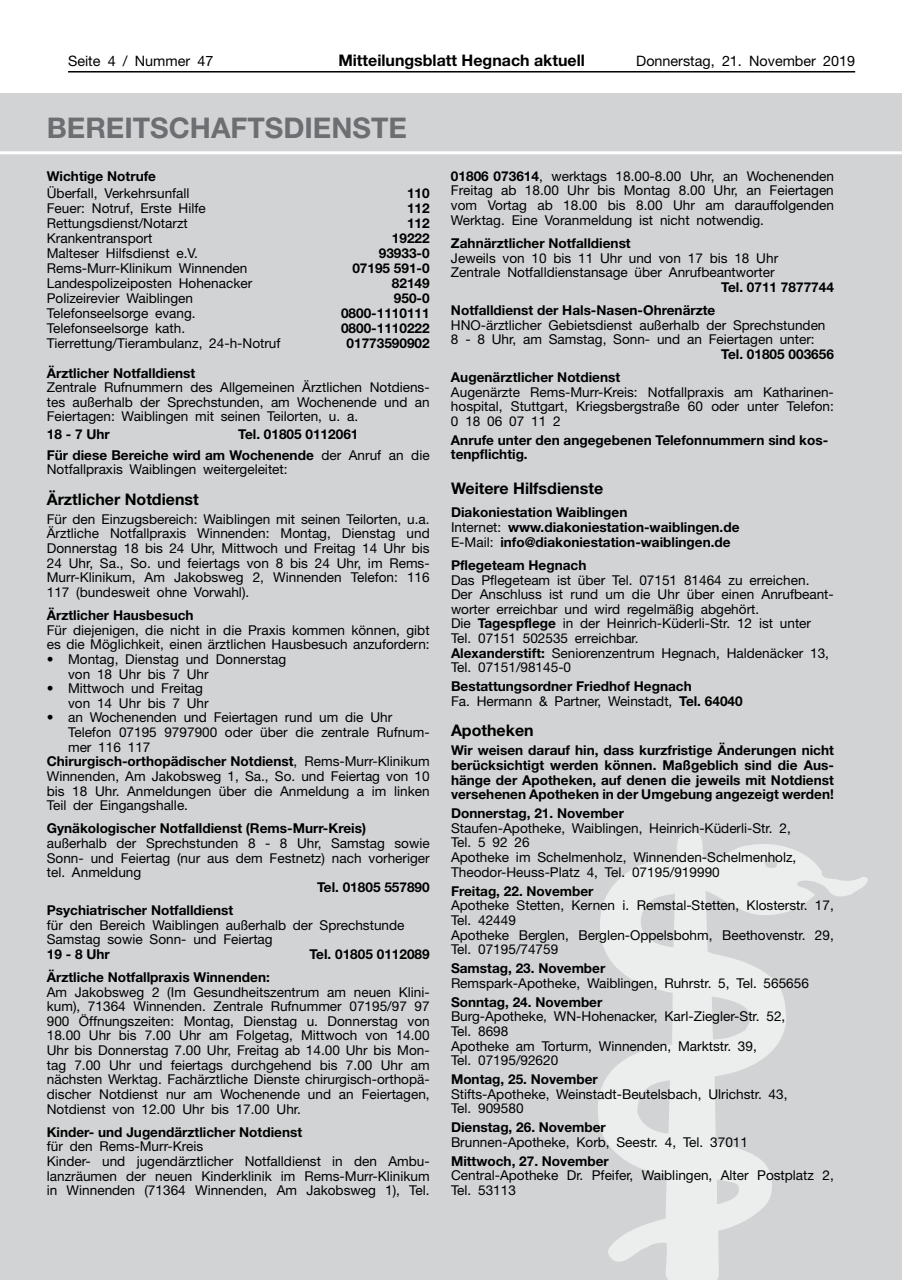
<style>
.page{position:relative;width:902px;height:1280px;background:#fff}
.page>*{position:absolute;margin:0;border:0;box-sizing:border-box;transform-origin:0 0}
.t1{font:700 28.5px "Helvetica Neue";color:#6d6e71}
.t2{font:700 16.05px "Helvetica Neue";color:#000}
.t3{font:700 15.9px "Helvetica Neue";color:#000}
.t4{font:14.4px "Helvetica Neue";color:#000}
.t5{font:13.65px/14.5px "Helvetica Neue";color:#000}
.t6{font:700 13.65px/14.7px "Helvetica Neue";color:#000}
.s1{font-weight:400}
.s2{font-weight:700}
</style>
<div class="page">
<hr style="left:68px;top:71px;width:787px;height:2px;background:#000">
<div style="left:0;top:94px;width:901px;height:1186px;background:#d1d3d4"></div>
<svg style="left:598px;top:831px;width:269px;height:449px"></svg>
<hr style="left:0;top:151px;width:901px;height:3px;background:#fff">
<p class="t4" style="left:68px;top:52px;width:147px">Seite 4 / Nummer 47</p>
<p class="t3" style="left:338px;top:51px;width:248px">Mitteilungsblatt Hegnach aktuell</p>
<p class="t4" style="left:636px;top:53px;width:220px">Donnerstag, 21. November 2019</p>
<h1 class="t1" style="left:47px;top:111px;width:361px">BErEITSCHAFTSDIENSTE</h1>
<p class="t6" style="left:47px;top:168px;width:111px">Wichtige Notrufe</p>
<p class="t5" style="left:47px;top:186px;width:144px">Überfall, Verkehrsunfall</p>
<p class="t6" style="left:407px;top:186px;width:24px">110</p>
<p class="t5" style="left:47px;top:201px;width:160px">Feuer: Notruf, Erste Hilfe</p>
<p class="t6" style="left:407px;top:201px;width:24px">112</p>
<p class="t5" style="left:47px;top:216px;width:142px">Rettungsdienst/Notarzt</p>
<p class="t6" style="left:407px;top:216px;width:24px">112</p>
<p class="t5" style="left:47px;top:231px;width:107px">Krankentransport</p>
<p class="t6" style="left:392px;top:231px;width:39px">19222</p>
<p class="t5" style="left:47px;top:246px;width:153px">Malteser Hilfsdienst e.V.</p>
<p class="t6" style="left:379px;top:245px;width:52px">93933-0</p>
<p class="t5" style="left:47px;top:261px;width:202px">Rems-Murr-Klinikum Winnenden</p>
<p class="t6" style="left:352px;top:260px;width:79px">07195 591-0</p>
<p class="t5" style="left:47px;top:276px;width:207px">Landespolizeiposten Hohenacker</p>
<p class="t6" style="left:392px;top:275px;width:39px">82149</p>
<p class="t5" style="left:47px;top:291px;width:148px">Polizeirevier Waiblingen</p>
<p class="t6" style="left:394px;top:290px;width:37px">950-0</p>
<p class="t5" style="left:47px;top:306px;width:150px">Telefonseelsorge evang.</p>
<p class="t6" style="left:341px;top:305px;width:90px">0800-1110111</p>
<p class="t5" style="left:47px;top:321px;width:140px">Telefonseelsorge kath.</p>
<p class="t6" style="left:341px;top:320px;width:90px">0800-1110222</p>
<p class="t5" style="left:47px;top:336px;width:235px">Tierrettung/Tierambulanz, 24-h-Notruf</p>
<p class="t6" style="left:346px;top:335px;width:85px">01773590902</p>
<p class="t6" style="left:47px;top:365px;width:150px">Ärztlicher Notfalldienst</p>
<p class="t5" style="left:47px;top:380px;width:384px;text-align:justify">Zentrale Rufnummern des Allgemeinen Ärztlichen Notdiens&shy;tes außerhalb der Sprechstunden, am Wochenende und an Feiertagen: Waiblingen mit seinen Teilorten, u. a.</p>
<p class="t6" style="left:47px;top:426px;width:64px">18 - 7 Uhr</p>
<p class="t6" style="left:47px;top:423px;width:384px;line-height:21px;text-indent:191px">Tel. 01805 0112061<br>Für diese Bereiche wird am Wochenende <span class="s1">der Anruf an die</span></p>
<p class="t5" style="left:47px;top:462px;width:242px">Notfallpraxis Waiblingen weitergeleitet:</p>
<p class="t2" style="left:47px;top:489px;width:153px">Ärztlicher Notdienst</p>
<p class="t5" style="left:47px;top:511px;width:384px;text-align:justify">Für den Einzugsbereich: Waiblingen mit seinen Teilorten, u.a.<br>Ärztliche Notfallpraxis Winnenden: Montag, Dienstag und Donnerstag 18 bis 24 Uhr, Mittwoch und Freitag 14 Uhr bis 24 Uhr, Sa., So. und feiertags von 8 bis 24 Uhr, im Rems-Murr-Klinikum, Am Jakobsweg 2, Winnenden Telefon: 116<br>117 (bundesweit ohne Vorwahl).</p>
<p class="t6" style="left:47px;top:607px;width:148px">Ärztlicher Hausbesuch</p>
<p class="t5" style="left:47px;top:622px;width:384px">Für diejenigen, die nicht in die Praxis kommen können, gibt es die Möglichkeit, einen ärztlichen Hausbesuch anzufordern:</p>
<p class="t5" style="left:68px;top:651px;width:220px;text-indent:-21px">• Montag, Dienstag und Donnerstag von 18 Uhr bis 7 Uhr</p>
<p class="t5" style="left:68px;top:681px;width:142px;text-indent:-21px">• Mittwoch und Freitag von 14 Uhr bis 7 Uhr</p>
<p class="t5" style="left:47px;top:710px;width:347px">• an Wochenenden und Feiertagen rund um die Uhr</p>
<p class="t5" style="left:68px;top:725px;width:363px">Telefon 07195 9797900 oder über die zentrale Rufnum-</p>
<p class="t5" style="left:68px;top:739px;width:84px">mer 116 117</p>
<p class="t6" style="left:47px;top:754px;width:384px">Chirurgisch-orthopädischer Notdienst<span class="s1">, Rems-Murr-Klinikum</span></p>
<p class="t5" style="left:47px;top:768px;width:384px">Winnenden, Am Jakobsweg 1, Sa., So. und Feiertag von 10</p>
<p class="t5" style="left:47px;top:783px;width:384px">bis 18 Uhr. Anmeldungen über die Anmeldung a im linken</p>
<p class="t5" style="left:47px;top:798px;width:143px">Teil der Eingangshalle.</p>
<p class="t6" style="left:47px;top:821px;width:321px">Gynäkologischer Notfalldienst (rems-Murr-Kreis)</p>
<p class="t5" style="left:47px;top:835px;width:384px;text-align:justify">außerhalb der Sprechstunden 8 - 8 Uhr, Samstag sowie Sonn- und Feiertag (nur aus dem Festnetz) nach vorheriger tel. Anmeldung</p>
<p class="t6" style="left:317px;top:879px;width:114px">Tel. 01805 557890</p>
<p class="t6" style="left:47px;top:902px;width:188px">Psychiatrischer Notfalldienst</p>
<p class="t5" style="left:47px;top:917px;width:359px">für den Bereich Waiblingen außerhalb der Sprechstunde<br>Samstag sowie Sonn- und Feiertag</p>
<p class="t6" style="left:47px;top:946px;width:64px">19 - 8 Uhr</p>
<p class="t6" style="left:309px;top:946px;width:122px">Tel. 01805 0112089</p>
<p class="t6" style="left:47px;top:969px;width:224px">Ärztliche Notfallpraxis Winnenden:</p>
<p class="t5" style="left:47px;top:984px;width:384px;text-align:justify">Am Jakobsweg 2 (Im Gesundheitszentrum am neuen Klini&shy;kum), 71364 Winnenden. Zentrale Rufnummer 07195/97 97<br>900 Öffnungszeiten: Montag, Dienstag u. Donnerstag von 18.00 Uhr bis 7.00 Uhr am Folgetag, Mittwoch von 14.00<br>Uhr bis Donnerstag 7.00 Uhr, Freitag ab 14.00 Uhr bis Mon&shy;tag 7.00 Uhr und feiertags durchgehend bis 7.00 Uhr am nächsten Werktag. Fachärztliche Dienste chirurgisch-orthopä&shy;discher Notdienst nur am Wochenende und an Feiertagen, Notdienst von 12.00 Uhr bis 17.00 Uhr.</p>
<p class="t6" style="left:47px;top:1124px;width:257px">Kinder- und Jugendärztlicher Notdienst</p>
<p class="t5" style="left:47px;top:1139px;width:384px">für den Rems-Murr-Kreis<br>Kinder- und jugendärztlicher Notfalldienst in den Ambu&shy;lanzräumen der neuen Kinderklinik im Rems-Murr-Klinikum in Winnenden (71364 Winnenden, Am Jakobsweg 1), Tel.</p>
<p class="t5" style="left:451px;top:168px;width:384px;text-align:justify"><span class="s2">01806 073614</span>, werktags 18.00-8.00 Uhr, an Wochenenden Freitag ab 18.00 Uhr bis Montag 8.00 Uhr, an Feiertagen vom Vortag ab 18.00 bis 8.00 Uhr am darauffolgenden Werktag. Eine Voranmeldung ist nicht notwendig.</p>
<p class="t6" style="left:451px;top:235px;width:181px">Zahnärztlicher Notfalldienst</p>
<p class="t5" style="left:451px;top:250px;width:329px">Jeweils von 10 bis 11 Uhr und von 17 bis 18 Uhr<br>Zentrale Notfalldienstansage über Anrufbeantworter</p>
<p class="t6" style="left:721px;top:279px;width:114px">Tel. 0711 7877744</p>
<p class="t6" style="left:451px;top:302px;width:266px">Notfalldienst der Hals-Nasen-Ohrenärzte</p>
<p class="t5" style="left:451px;top:317px;width:376px">HNO-ärztlicher Gebietsdienst außerhalb der Sprechstunden<br>8 - 8 Uhr, am Samstag, Sonn- und an Feiertagen unter:</p>
<p class="t6" style="left:721px;top:346px;width:114px">Tel. 01805 003656</p>
<p class="t6" style="left:451px;top:369px;width:171px">Augenärztlicher Notdienst</p>
<p class="t5" style="left:451px;top:384px;width:384px;text-align:justify">Augenärzte Rems-Murr-Kreis: Notfallpraxis am Katharinen&shy;hospital, Stuttgart, Kriegsbergstraße 60 oder unter Telefon:<br>0 18 06 07 11 2</p>
<p class="t6" style="left:451px;top:432px;width:379px">Anrufe unter den angegebenen Telefonnummern sind kos&shy;tenpflichtig.</p>
<p class="t2" style="left:451px;top:479px;width:154px">Weitere Hilfsdienste</p>
<p class="t6" style="left:451px;top:505px;width:290px">Diakoniestation Waiblingen<br><span class="s1">Internet:</span> www.diakoniestation-waiblingen.de<br><span class="s1">E-Mail:</span> info@diakoniestation-waiblingen.de</p>
<p class="t6" style="left:451px;top:557px;width:137px">Pflegeteam Hegnach</p>
<p class="t5" style="left:451px;top:572px;width:384px">Das Pflegeteam ist über Tel. 07151 81464 zu erreichen.<br>Der Anschluss ist rund um die Uhr über einen Anrufbeant&shy;worter erreichbar und wird regelmäßig abgehört.<br>Die <span class="s2">Tagespflege</span> in der Heinrich-Küderli-Str. 12 ist unter Tel. 07151 502535 erreichbar.<br><span class="s2">Alexanderstift:</span> Seniorenzentrum Hegnach, Haldenäcker 13, Tel. 07151/98145-0</p>
<p class="t6" style="left:451px;top:679px;width:293px">Bestattungsordner Friedhof Hegnach<br><span class="s1">Fa. Hermann &amp; Partner, Weinstadt,</span> Tel. 64040</p>
<p class="t2" style="left:451px;top:721px;width:84px">Apotheken</p>
<p class="t6" style="left:451px;top:743px;width:384px;text-align:justify">Wir weisen darauf hin, dass kurzfristige Änderungen nicht berücksichtigt werden können. Maßgeblich sind die Aus&shy;hänge der Apotheken, auf denen die jeweils mit Notdienst versehenen Apotheken in der Umgebung angezeigt werden!</p>
<p class="t6" style="left:451px;top:806px;width:174px">Donnerstag, 21. November</p>
<p class="t5" style="left:451px;top:820px;width:347px">Staufen-Apotheke, Waiblingen, Heinrich-Küderli-Str. 2, Tel. 5 92 26<br>Apotheke im Schelmenholz, Winnenden-Schelmenholz, Theodor-Heuss-Platz 4, Tel. 07195/919990</p>
<p class="t6" style="left:451px;top:883px;width:144px">Freitag, 22. November</p>
<p class="t5" style="left:451px;top:898px;width:384px">Apotheke Stetten, Kernen i. Remstal-Stetten, Klosterstr. 17, Tel. 42449<br>Apotheke Berglen, Berglen-Oppelsbohm, Beethovenstr. 29, Tel. 07195/74759</p>
<p class="t6" style="left:451px;top:960px;width:156px">Samstag, 23. November</p>
<p class="t5" style="left:451px;top:975px;width:359px">Remspark-Apotheke, Waiblingen, Ruhrstr. 5, Tel. 565656</p>
<p class="t6" style="left:451px;top:994px;width:153px">Sonntag, 24. November</p>
<p class="t5" style="left:451px;top:1009px;width:336px">Burg-Apotheke, WN-Hohenacker, Karl-Ziegler-Str. 52,<br>Tel. 8698<br>Apotheke am Torturm, Winnenden, Marktstr. 39,<br>Tel. 07195/92620</p>
<p class="t6" style="left:451px;top:1071px;width:148px">Montag, 25. November</p>
<p class="t5" style="left:451px;top:1086px;width:338px">Stifts-Apotheke, Weinstadt-Beutelsbach, Ulrichstr. 43,<br>Tel. 909580</p>
<p class="t6" style="left:451px;top:1120px;width:156px">Dienstag, 26. November</p>
<p class="t5" style="left:451px;top:1134px;width:298px">Brunnen-Apotheke, Korb, Seestr. 4, Tel. 37011</p>
<p class="t6" style="left:451px;top:1153px;width:159px">Mittwoch, 27. November</p>
<p class="t5" style="left:451px;top:1168px;width:384px">Central-Apotheke Dr. Pfeifer, Waiblingen, Alter Postplatz 2,<br>Tel. 53113</p>
</div>
